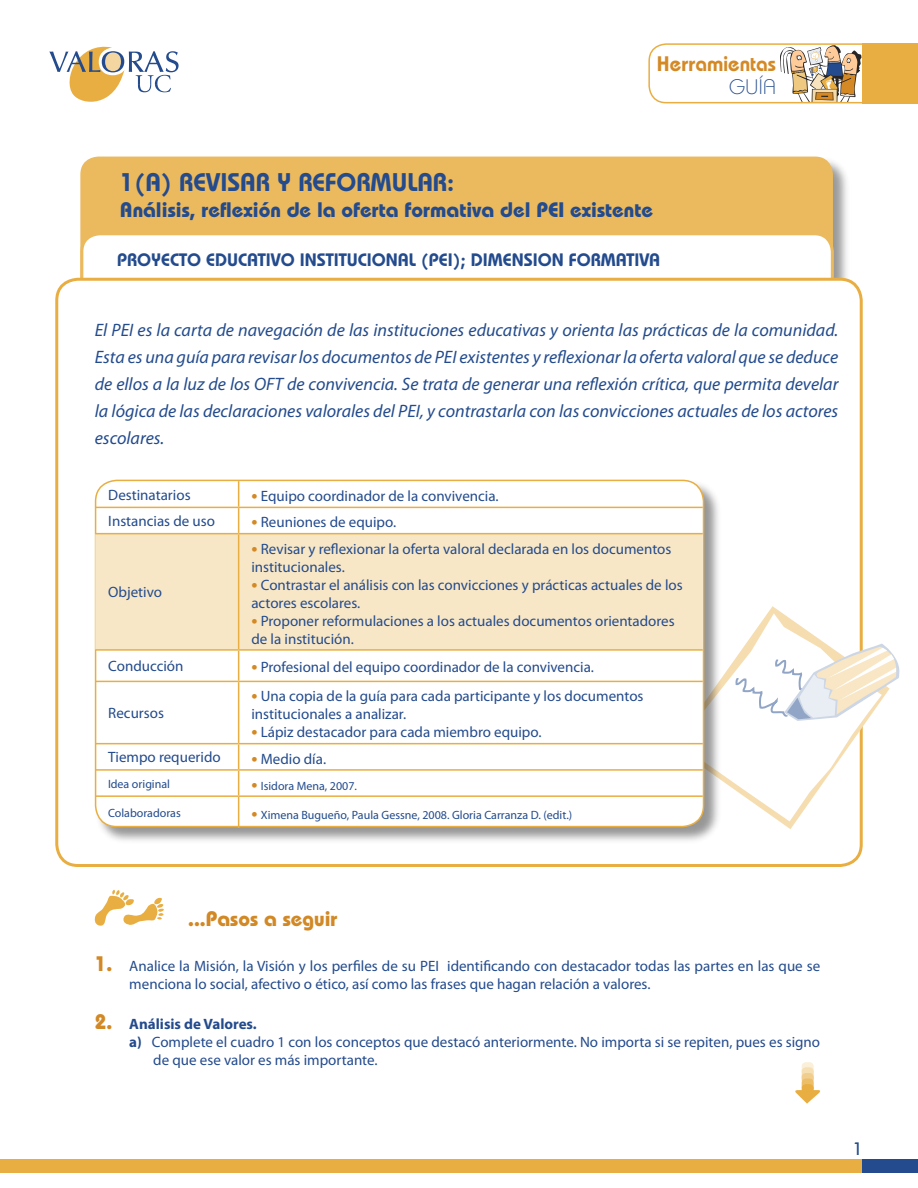
<style>
.page{position:relative;width:918px;height:1188px;background:#fff}
.page>*{position:absolute;margin:0;border:0;box-sizing:border-box;transform-origin:0 0}
.t1{font:600 25.5px "Bauhaus";color:#234b8d}
.t2{font:700 21px "Bauhaus";color:#234b8d}
.t3{font:700 21px "Bauhaus";color:#d28925}
.t4{font:600 21px "Bauhaus";color:#d48925}
.t5{font:300 21px "Bauhaus";color:#234b8d}
.t6{font:italic 18px/27px "Myriad Pro";color:#234b8d;text-align:justify}
.t7{font:600 18px "Bauhaus";color:#234b8d}
.t8{font:500 18px "Bauhaus";color:#234b8d}
.t9{font:15px/18px "Myriad Pro";color:#234b8d}
.t10{font:700 15px "Myriad Pro";color:#234b8d}
.t11{font:12px "Myriad Pro";color:#234b8d}
.s1{font-weight:700;font-size:18px;color:#d48925}
.s2{font-family:"Bauhaus";font-weight:700;font-size:21px;color:#d28925}
.s3{font-family:"Bauhaus";font-size:21px;color:#d28925}
.s4{font-weight:700}
</style>
<div class="page">
<svg style="left:648px;top:43px;width:215px;height:60px"></svg>
<div style="left:863px;top:43px;width:55px;height:60px;background:#e9ae42"></div>
<svg style="left:49px;top:46px;width:130px;height:56px"></svg>
<div style="left:0;top:1159px;width:863px;height:14px;background:#e9ae42"></div>
<div style="left:863px;top:1159px;width:55px;height:14px;background:#234b8d"></div>
<div style="left:79px;top:155px;width:772px;height:160px;background:#272525;opacity:.47"></div>
<div style="left:80px;top:157px;width:753px;height:74px;background:#ecba5e"></div>
<svg style="left:79px;top:231px;width:756px;height:45px"></svg>
<svg style="left:55px;top:276px;width:808px;height:590px"></svg>
<svg style="left:722px;top:606px;width:141px;height:223px"></svg>
<svg style="left:722px;top:613px;width:178px;height:208px"></svg>
<div style="left:94px;top:478px;width:628px;height:368px;background:#272525;opacity:.48"></div>
<svg style="left:94px;top:479px;width:611px;height:348px"></svg>
<div style="left:95px;top:534px;width:608px;height:115px;background:#f8e7c6"></div>
<hr style="left:95px;top:507px;width:144px;height:1px;background:#e9ae42">
<hr style="left:239px;top:507px;width:464px;height:1px;background:#e9ae42">
<svg style="left:238px;top:481px;width:1px;height:52px"></svg>
<hr style="left:95px;top:533px;width:144px;height:1px;background:#e9ae42">
<hr style="left:239px;top:533px;width:464px;height:1px;background:#e9ae42">
<hr style="left:238px;top:534px;width:1px;height:115px;background:#e9ae42">
<hr style="left:95px;top:649px;width:144px;height:2px;background:#e9ae42">
<hr style="left:239px;top:649px;width:464px;height:2px;background:#e9ae42">
<hr style="left:238px;top:651px;width:1px;height:30px;background:#e9ae42">
<hr style="left:95px;top:681px;width:144px;height:1px;background:#e9ae42">
<hr style="left:239px;top:681px;width:464px;height:1px;background:#e9ae42">
<hr style="left:238px;top:682px;width:1px;height:61px;background:#e9ae42">
<hr style="left:95px;top:743px;width:144px;height:1px;background:#e9ae42">
<hr style="left:239px;top:743px;width:464px;height:1px;background:#e9ae42">
<hr style="left:95px;top:769px;width:144px;height:2px;background:#e9ae42">
<hr style="left:239px;top:769px;width:464px;height:2px;background:#e9ae42">
<svg style="left:238px;top:744px;width:1px;height:51px"></svg>
<hr style="left:95px;top:795px;width:144px;height:2px;background:#e9ae42">
<hr style="left:239px;top:795px;width:464px;height:2px;background:#e9ae42">
<hr style="left:238px;top:797px;width:1px;height:31px;background:#e9ae42">
<svg style="left:795px;top:1062px;width:26px;height:42px"></svg>
<svg style="left:94px;top:889px;width:70px;height:37px"></svg>
<h2 class="t4" style="left:657px;top:51px;width:121px">Herramientas</h2>
<h2 class="t5" style="left:729px;top:74px;width:48px">GUÍA</h2>
<h1 class="t1" style="left:120px;top:167px;width:336px">1(A) REVISAR Y REFORMULAR:</h1>
<h2 class="t2" style="left:120px;top:197px;width:535px">Análisis, reflexión de la oferta formativa del PEI existente</h2>
<p class="t7" style="left:117px;top:249px;width:545px">PROYECTO EDUCATIVO INSTITUCIONAL (PEI); DIMENSION FORMATIVA</p>
<p class="t6" style="left:95px;top:316px;width:745px">El PEI es la carta de navegación de las instituciones educativas y orienta las prácticas de la comunidad.<br>Esta es una guía para revisar los documentos de PEI existentes y reflexionar la oferta valoral que se deduce de ellos a la luz de los OFT de convivencia. Se trata de generar una reflexión crítica, que permita develar la lógica de las declaraciones valorales del PEI, y contrastarla con las convicciones actuales de los actores escolares.</p>
<p class="t9" style="left:108px;top:486px;width:84px">Destinatarios</p>
<p class="t9" style="left:251px;top:487px;width:249px"><span class="s1">•</span> Equipo coordinador de la convivencia.</p>
<p class="t9" style="left:108px;top:512px;width:108px">Instancias de uso</p>
<p class="t9" style="left:251px;top:514px;width:146px"><span class="s1">•</span> Reuniones de equipo.</p>
<p class="t9" style="left:108px;top:584px;width:55px">Objetivo</p>
<p class="t9" style="left:251px;top:540px;width:422px"><span class="s1">•</span> Revisar y reflexionar la oferta valoral declarada en los documentos institucionales.</p>
<p class="t9" style="left:251px;top:576px;width:433px"><span class="s1">•</span> Contrastar el análisis con las convicciones y prácticas actuales de los actores escolares.</p>
<p class="t9" style="left:251px;top:612px;width:425px"><span class="s1">•</span> Proponer reformulaciones a los actuales documentos orientadores de la institución.</p>
<p class="t9" style="left:108px;top:658px;width:77px">Conducción</p>
<p class="t9" style="left:251px;top:659px;width:344px"><span class="s1">•</span> Profesional del equipo coordinador de la convivencia.</p>
<p class="t9" style="left:108px;top:704px;width:57px">Recursos</p>
<p class="t9" style="left:251px;top:688px;width:394px"><span class="s1">•</span> Una copia de la guía para cada participante y los documentos institucionales a analizar.</p>
<p class="t9" style="left:251px;top:724px;width:292px"><span class="s1">•</span> Lápiz destacador para cada miembro equipo.</p>
<p class="t9" style="left:108px;top:749px;width:114px">Tiempo requerido</p>
<p class="t9" style="left:251px;top:750px;width:76px"><span class="s1">•</span> Medio día.</p>
<p class="t11" style="left:108px;top:777px;width:64px">Idea original</p>
<p class="t11" style="left:251px;top:779px;width:107px"><span class="s1">•</span> Isidora Mena, 2007.</p>
<p class="t11" style="left:108px;top:806px;width:74px">Colaboradoras</p>
<p class="t11" style="left:251px;top:808px;width:322px"><span class="s1">•</span> Ximena Bugueño, Paula Gessne, 2008. Gloria Carranza D. (edit.)</p>
<h2 class="t3" style="left:188px;top:905px;width:151px">...Pasos a seguir</h2>
<p class="t9" style="left:129px;top:957px;width:692px;text-indent:-35px"><span class="s2">1.</span> Analice la Misión, la Visión y los perfiles de su PEI identificando con destacador todas las partes en las que se menciona lo social, afectivo o ético, así como las frases que hagan relación a valores.</p>
<p class="t10" style="left:95px;top:1014px;width:164px"><span class="s3">2.</span> Análisis de Valores.</p>
<p class="t9" style="left:129px;top:1033px;width:692px"><span class="s4">a)</span> Complete el cuadro 1 con los conceptos que destacó anteriormente. No importa si se repiten, pues es signo</p>
<p class="t9" style="left:153px;top:1051px;width:226px">de que ese valor es más importante.</p>
<p class="t8" style="left:853px;top:1138px;width:12px">1</p>
</div>
